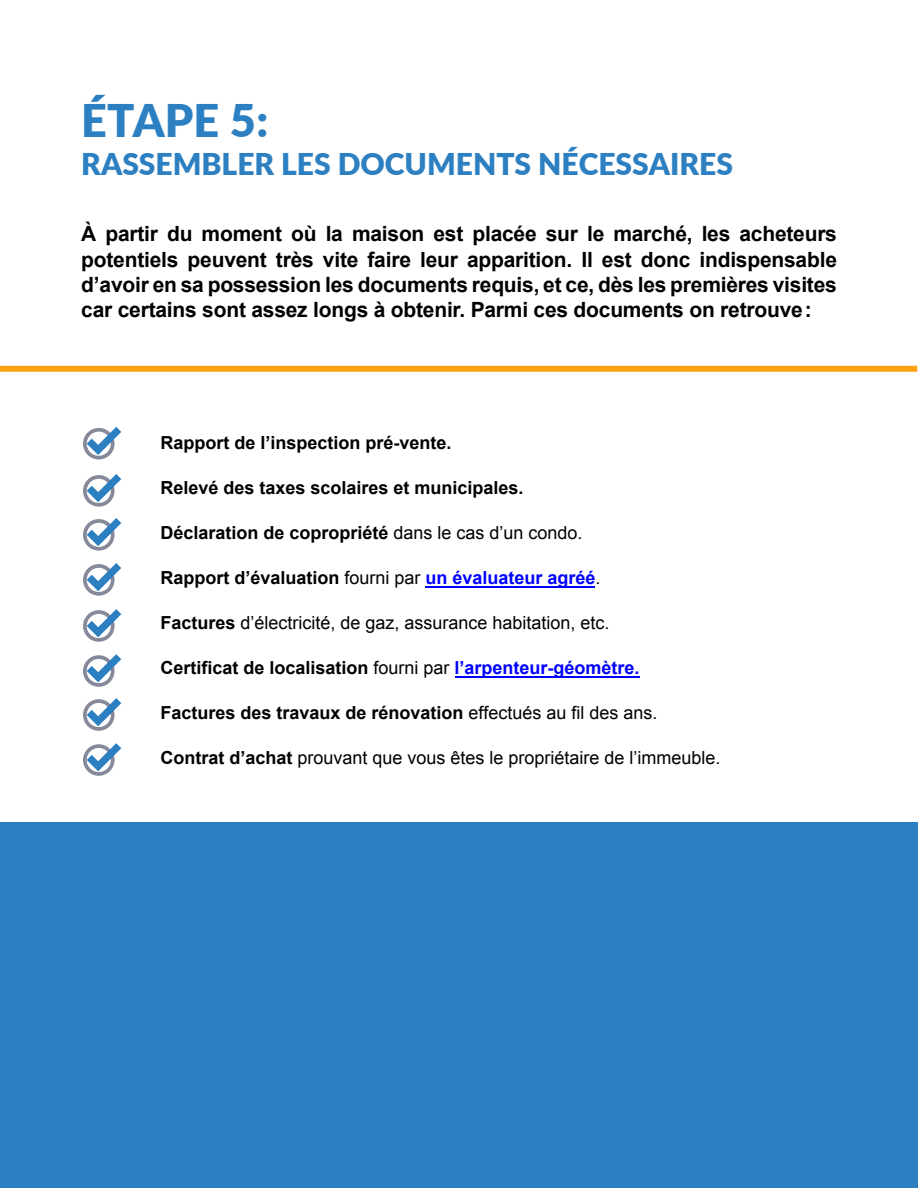
<style>
.page{position:relative;width:918px;height:1188px;background:#fff}
.page>*{position:absolute;margin:0;border:0;box-sizing:border-box;transform-origin:0 0}
.t1{font:900 45px "Lato";color:#2c7fc1}
.t2{font:900 30px "Lato";color:#2c7fc1}
.t3{font:700 21px/25.5px "Arial";letter-spacing:-.01em;color:#000;text-align:justify}
.t4{font:700 18px "Arial";color:#000}
.t5{font:18px "Arial";color:#000}
.s1{font-weight:400}
.s2{color:#00f}
.s3{font-weight:700}
</style>
<div class="page">
<div style="left:0;top:366px;width:917px;height:6px;background:#fea211"></div>
<div style="left:0;top:823px;width:918px;height:365px;background:#2c7fc1"></div>
<hr style="left:455px;top:676px;width:184px;height:2px;background:#00f">
<hr style="left:426px;top:586px;width:169px;height:2px;background:#00f">
<svg style="left:83px;top:427px;width:38px;height:32px"></svg>
<svg style="left:83px;top:474px;width:38px;height:33px"></svg>
<svg style="left:83px;top:518px;width:38px;height:33px"></svg>
<svg style="left:83px;top:563px;width:38px;height:33px"></svg>
<svg style="left:83px;top:609px;width:38px;height:33px"></svg>
<svg style="left:83px;top:654px;width:38px;height:33px"></svg>
<svg style="left:83px;top:698px;width:38px;height:33px"></svg>
<svg style="left:83px;top:743px;width:38px;height:33px"></svg>
<h1 class="t1" style="left:81px;top:87px;width:189px">ÉTAPE 5 :</h1>
<h2 class="t2" style="left:81px;top:141px;width:653px">RASSEMBLER LES DOCUMENTS NÉCESSAIRES</h2>
<p class="t3" style="left:81px;top:222px;width:757px">À partir du moment où la maison est placée sur le marché, les acheteurs potentiels peuvent très vite faire leur apparition. Il est donc indispensable d’avoir en sa possession les documents requis, et ce, dès les premières visites car certains sont assez longs à obtenir. Parmi ces documents on retrouve:</p>
<p class="t4" style="left:160px;top:431px;width:293px">Rapport de l’inspection pré-vente.</p>
<p class="t4" style="left:160px;top:476px;width:365px">Relevé des taxes scolaires et municipales.</p>
<p class="t4" style="left:160px;top:521px;width:424px">Déclaration de copropriété <span class="s1">dans le cas d’un condo.</span></p>
<p class="t4" style="left:160px;top:566px;width:442px">Rapport d’évaluation <span class="s1">fourni par</span> <span class="s2">un évaluateur agréé</span><span class="s1">.</span></p>
<p class="t5" style="left:160px;top:611px;width:451px"><span class="s3">Factures</span> d’électricité, de gaz, assurance habitation, etc.</p>
<p class="t4" style="left:160px;top:656px;width:481px">Certificat de localisation <span class="s1">fourni par</span> <span class="s2">l’arpenteur-géomètre.</span></p>
<p class="t4" style="left:160px;top:701px;width:499px">Factures des travaux de rénovation <span class="s1">effectués au fil des ans.</span></p>
<p class="t5" style="left:160px;top:746px;width:562px"><span class="s3">Contrat d’achat</span> prouvant que vous êtes le propriétaire de l’immeuble.</p>
</div>
